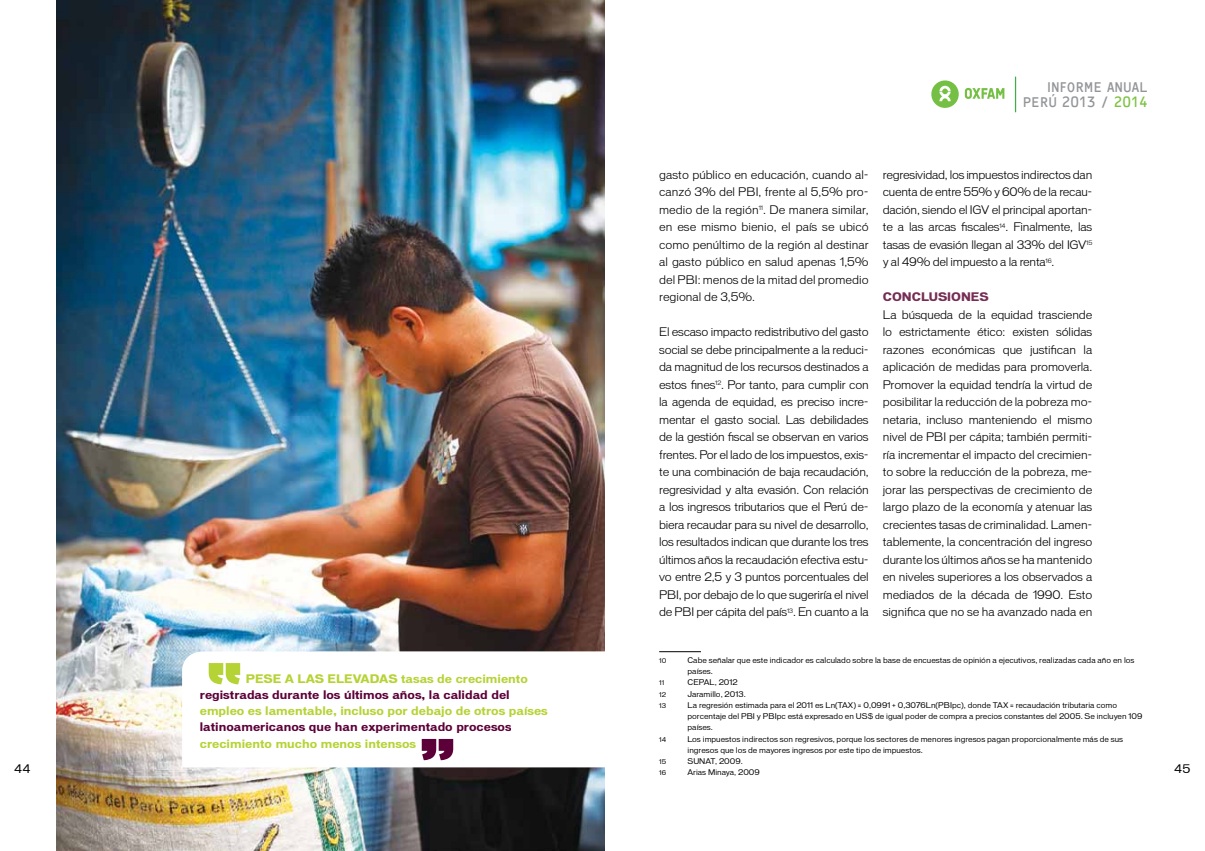
<style>
.page{position:relative;width:1205px;height:851px;background:#fff}
.page>*{position:absolute;margin:0;border:0;box-sizing:border-box;transform-origin:0 0}
.t1{font:14.5px/14.9px "OCRF Pro";letter-spacing:-.05em;color:#939598;text-align:right}
.t2{font:100 11.25px/17.5px "Vonnes";letter-spacing:-.02em;color:#000;text-align:justify}
.t3{font:700 11.25px "Vonnes";color:#b5d334}
.t4{font:700 11.25px "Vonnes";color:#5d0039}
.t5{font:700 11.25px "Vonnes";color:#752d54}
.t6{font:11.25px "Vonnes";color:#000}
.t7{font:7.5px/11.2px "Vonnes";color:#000}
.t8{font:6.25px "Vonnes";color:#000}
.s1{color:#7dc242}
.s2{font-size:7.5px}
</style>
<div class="page">
<hr style="left:1015px;top:77px;width:1px;height:35px;background:#41ad49">
<svg style="left:931px;top:80px;width:28px;height:28px"></svg>
<svg style="left:965px;top:88px;width:39px;height:11px"></svg>
<img style="left:57px;top:0;width:547px;height:850px">
<svg style="left:182px;top:651px;width:504px;height:116px"></svg>
<div style="left:512px;top:721px;width:61px;height:29px;background:#fff"></div>
<svg style="left:422px;top:738px;width:31px;height:22px"></svg>
<div style="left:200px;top:655px;width:37px;height:31px;background:#fff"></div>
<svg style="left:209px;top:663px;width:31px;height:21px"></svg>
<hr style="left:659px;top:651px;width:42px;height:1px;background:#000">
<p class="t6" style="left:14px;top:762px;width:18px">44</p>
<p class="t3" style="left:246px;top:671px;width:284px">Pese a las elevadas tasas de crecimiento</p>
<p class="t4" style="left:200px;top:687px;width:311px">registradas durante los últimos años, la calidad del</p>
<p class="t3" style="left:200px;top:704px;width:349px">empleo es lamentable, incluso por debajo de otros países</p>
<p class="t4" style="left:200px;top:720px;width:332px">latinoamericanos que han experimentado procesos de</p>
<p class="t3" style="left:200px;top:736px;width:218px">crecimiento mucho menos intensos</p>
<p class="t1" style="left:1022px;top:78px;width:127px">INFORME ANUAL<br>PERÚ 2013 / <span class="s1">2014</span></p>
<p class="t2" style="left:659px;top:165px;width:211px">gasto público en educación, cuando al&shy;canzó 3% del PBI, frente al 5,5% pro&shy;medio de la región<sup>11</sup>. De manera similar, en ese mismo bienio, el país se ubicó como penúltimo de la región al destinar al gasto público en salud apenas 1,5% del PBI: menos de la mitad del promedio regional de 3,5%.</p>
<p class="t2" style="left:659px;top:323px;width:211px">El escaso impacto redistributivo del gasto social se debe principalmente a la reduci&shy;da magnitud de los recursos destinados a estos fines<sup>12</sup>. Por tanto, para cumplir con la agenda de equidad, es preciso incre&shy;mentar el gasto social. Las debilidades de la gestión fiscal se observan en varios frentes. Por el lado de los impuestos, exis&shy;te una combinación de baja recaudación, regresividad y alta evasión. Con relación a los ingresos tributarios que el Perú de&shy;biera recaudar para su nivel de desarrollo, los resultados indican que durante los tres últimos años la recaudación efectiva estu&shy;vo entre 2,5 y 3 puntos porcentuales del PBI, por debajo de lo que sugeriría el nivel de PBI per cápita del país<sup>13</sup>. En cuanto a la</p>
<p class="t2" style="left:883px;top:165px;width:211px">regresividad, los impuestos indirectos dan cuenta de entre 55% y 60% de la recau&shy;dación, siendo el IGV el principal aportan&shy;te a las arcas fiscales<sup>14</sup>. Finalmente, las tasas de evasión llegan al 33% del IGV<sup>15 </sup>y al 49% del impuesto a la renta<sup>16</sup>.</p>
<p class="t5" style="left:883px;top:290px;width:107px">Conclusiones</p>
<p class="t2" style="left:883px;top:305px;width:211px">La búsqueda de la equidad trasciende lo estrictamente ético: existen sólidas razones económicas que justifican la aplicación de medidas para promoverla.<br>Promover la equidad tendría la virtud de posibilitar la reducción de la pobreza mo&shy;netaria, incluso manteniendo el mismo nivel de PBI per cápita; también permiti&shy;ría incrementar el impacto del crecimien&shy;to sobre la reducción de la pobreza, me&shy;jorar las perspectivas de crecimiento de largo plazo de la economía y atenuar las crecientes tasas de criminalidad. Lamen&shy;tablemente, la concentración del ingreso durante los últimos años se ha mantenido en niveles superiores a los observados a mediados de la década de 1990. Esto significa que no se ha avanzado nada en</p>
<p class="t8" style="left:659px;top:656px;width:9px">10</p>
<p class="t7" style="left:687px;top:654px;width:448px">Cabe señalar que este indicador es calculado sobre la base de encuestas de opinión a ejecutivos, realizadas cada año en los países.</p>
<p class="t8" style="left:659px;top:679px;width:7px">11</p>
<p class="t7" style="left:687px;top:676px;width:7px">CEPAL</p>
<p class="t7" style="left:715px;top:676px;width:25px">, 2012</p>
<p class="t8" style="left:659px;top:690px;width:8px">12</p>
<p class="t7" style="left:687px;top:688px;width:60px">Jaramillo, 2013.</p>
<p class="t8" style="left:659px;top:701px;width:23px">13 <span class="s2">L</span></p>
<p class="t7" style="left:687px;top:699px;width:456px;text-indent:5px">a regresión estimada para el 2011 es Ln(TAX) = 0,0991 + 0,3076Ln(PBI pc), donde TAX = recaudación tributaria como porcentaje del PBI y PBI pc está expresado en US$ de igual poder de compra a precios constantes del 2005. Se incluyen 109 países.</p>
<p class="t8" style="left:659px;top:735px;width:8px">14</p>
<p class="t7" style="left:687px;top:733px;width:437px">Los impuestos indirectos son regresivos, porque los sectores de menores ingresos pagan proporcionalmente más de sus ingresos que los de mayores ingresos por este tipo de impuestos.</p>
<p class="t8" style="left:659px;top:758px;width:8px">15</p>
<p class="t7" style="left:687px;top:755px;width:7px">SUNAT</p>
<p class="t7" style="left:715px;top:755px;width:29px">, 2009.</p>
<p class="t8" style="left:659px;top:769px;width:8px">16</p>
<p class="t7" style="left:687px;top:766px;width:74px">Arias M inaya, 2009</p>
<p class="t6" style="left:1174px;top:762px;width:18px">45</p>
</div>
